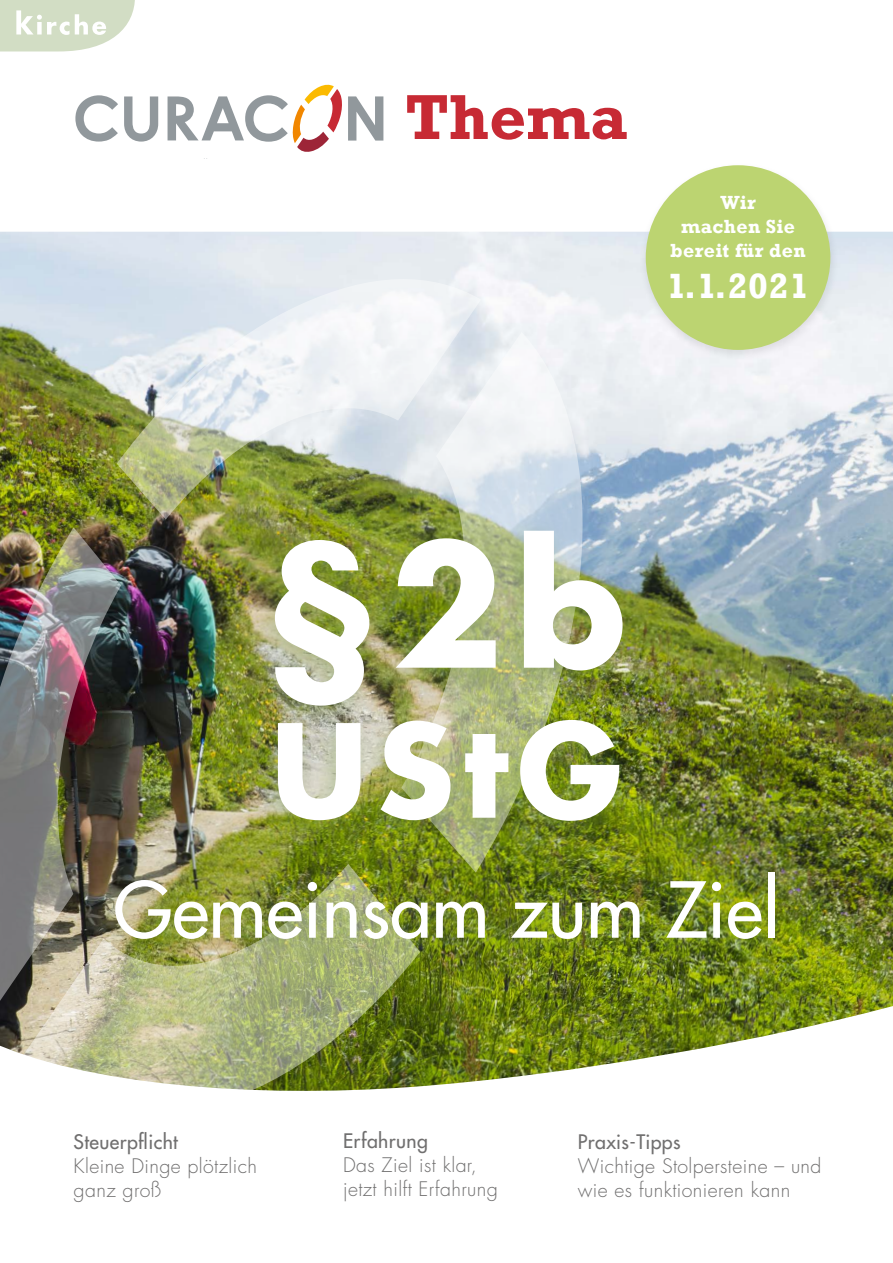
<style>
.page{position:relative;width:893px;height:1263px;background:#fff}
.page>*{position:absolute;margin:0;border:0;box-sizing:border-box;transform-origin:0 0}
.t1{font:700 165px "Futura Std";color:#fff}
.t2{font:700 125.55px "Futura Std";color:#fff}
.t3{font:500 75px "Futura Std";color:#fff}
.t4{font:700 64.5px "Rockwell";color:#c72a34}
.t5{font:700 36px "Rockwell";color:#fff}
.t6{font:300 19.5px/24px "Futura Std";letter-spacing:.02em;color:#706f6f}
.t7{font:500 19.5px "Futura Std";letter-spacing:.02em;color:#706f6f}
.t8{font:700 19.5px/24px "Rockwell";letter-spacing:.02em;color:#fff;text-align:center}
</style>
<div class="page">
<img style="left:0;top:232px;width:893px;height:770px">
<img style="left:0;top:1002px;width:893px;height:85px">
<img style="left:24px;top:964px;width:396px;height:127px">
<img style="left:0;top:527px;width:121px;height:480px">
<img style="left:117px;top:279px;width:364px;height:240px">
<svg style="left:401px;top:332px;width:182px;height:187px"></svg>
<div style="left:93px;top:519px;width:696px;height:445px;background:#709542;opacity:.4"></div>
<div style="left:638px;top:161px;width:201px;height:201px;background:#000;opacity:.1"></div>
<div style="left:646px;top:165px;width:184px;height:185px;background:#bcd471;border-radius:50%"></div>
<svg style="left:75px;top:95px;width:43px;height:47px"></svg>
<svg style="left:124px;top:96px;width:34px;height:46px"></svg>
<svg style="left:348px;top:96px;width:35px;height:45px"></svg>
<svg style="left:168px;top:85px;width:174px;height:67px"></svg>
<svg style="left:0;top:0;width:135px;height:51px"></svg>
<h3 class="t4" style="left:405px;top:78px;width:224px">Thema</h3>
<p class="t8" style="left:670px;top:191px;width:137px">Wir<br>machen Sie bereit für den</p>
<h3 class="t5" style="left:667px;top:264px;width:144px">1.1.2021</h3>
<h1 class="t1" style="left:265px;top:496px;width:364px">§2b</h1>
<h2 class="t2" style="left:270px;top:687px;width:354px">UStG</h2>
<h3 class="t3" style="left:114px;top:863px;width:667px">Gemeinsam zum Ziel</h3>
<p class="t7" style="left:74px;top:1130px;width:106px">Steuerpflicht</p>
<p class="t6" style="left:74px;top:1155px;width:185px">Kleine Dinge plötzlich ganz groß</p>
<p class="t7" style="left:343px;top:1128px;width:86px">Erfahrung</p>
<p class="t6" style="left:343px;top:1153px;width:156px">Das Ziel ist klar, jetzt hilft Erfahrung</p>
<p class="t7" style="left:578px;top:1130px;width:104px">Praxis-Tipps</p>
<p class="t6" style="left:578px;top:1155px;width:245px">Wichtige Stolpersteine – und wie es funktionieren kann</p>
</div>
